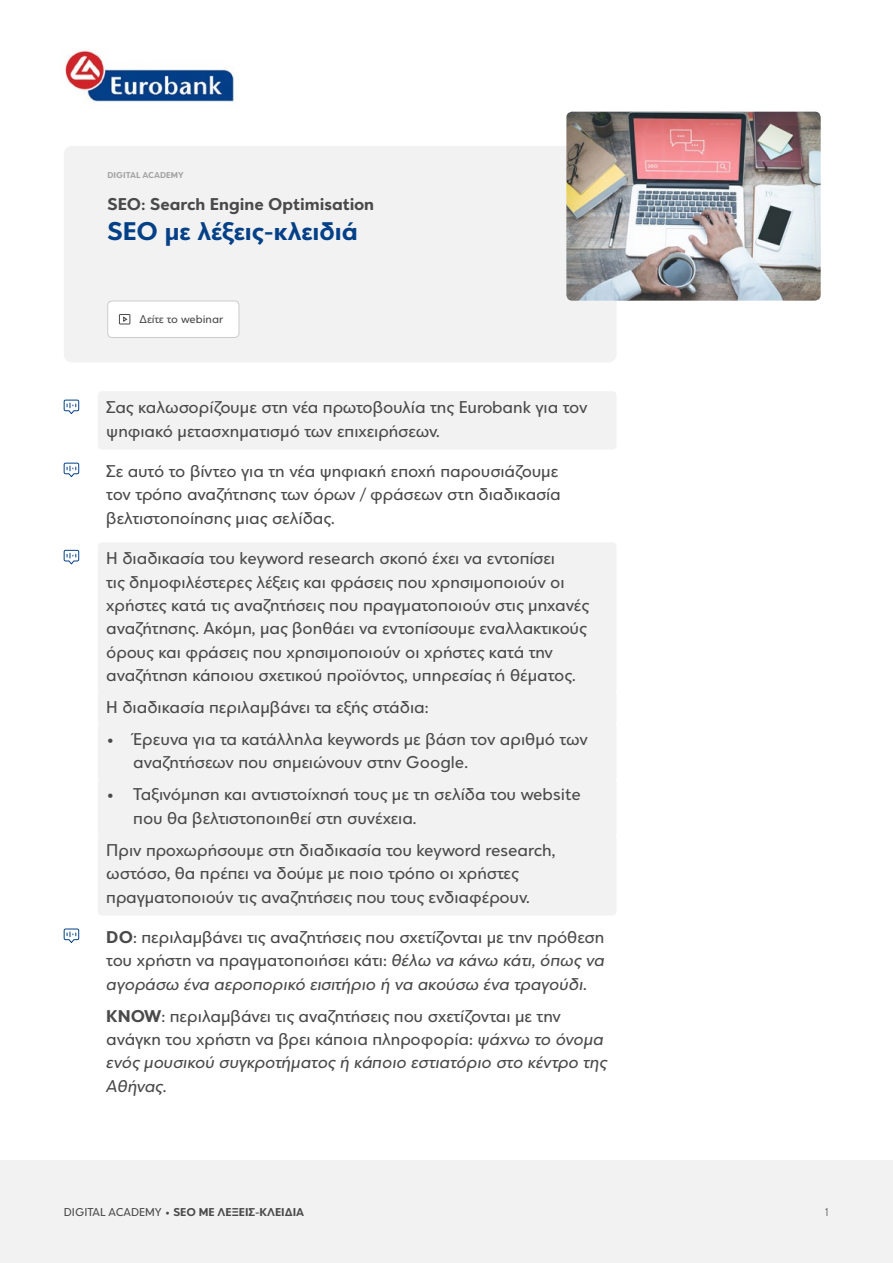
<style>
.page{position:relative;width:893px;height:1263px;background:#fff}
.page>*{position:absolute;margin:0;border:0;box-sizing:border-box;transform-origin:0 0}
.t1{font:700 27px "Eurobank Sans";color:#034087}
.t2{font:18px/23.4px "Eurobank Sans";color:#4a4a4a}
.t3{font:700 18px "Eurobank Sans";color:#4a4a4a}
.t4{font:700 12px "Eurobank Sans";color:#4a4a4a}
.t5{font:12px "Eurobank Sans";color:#4a4a4a}
.t6{font:300 12px "Eurobank Sans";color:#4a4a4a}
.t7{font:700 9px "Eurobank Sans";color:#a4a4a4}
.s1{font-weight:700}
.s2{font-style:italic}
.s3{font-weight:400}
</style>
<div class="page">
<img style="left:65px;top:50px;width:169px;height:52px">
<div style="left:0;top:1161px;width:893px;height:102px;background:#f2f2f2"></div>
<div style="left:98px;top:391px;width:519px;height:59px;background:#f2f2f2;border-radius:4px"></div>
<div style="left:98px;top:542px;width:519px;height:152px;background:#f2f2f2;border-radius:4px"></div>
<div style="left:98px;top:691px;width:519px;height:35px;background:#f2f2f2;border-radius:4px"></div>
<div style="left:98px;top:723px;width:519px;height:58px;background:#f2f2f2;border-radius:4px"></div>
<div style="left:98px;top:778px;width:519px;height:59px;background:#f2f2f2;border-radius:4px"></div>
<div style="left:98px;top:834px;width:519px;height:81px;background:#f2f2f2;border-radius:4px"></div>
<svg style="left:63px;top:399px;width:16px;height:15px"></svg>
<svg style="left:63px;top:462px;width:16px;height:16px"></svg>
<svg style="left:63px;top:550px;width:16px;height:15px"></svg>
<svg style="left:63px;top:928px;width:16px;height:15px"></svg>
<div style="left:64px;top:146px;width:553px;height:216px;background:#f2f2f2;border-radius:9px"></div>
<img style="left:566px;top:112px;width:255px;height:189px">
<div style="left:108px;top:301px;width:131px;height:36px;background:#fff;border-radius:4px"></div>
<div style="left:107px;top:301px;width:132px;height:37px;border:1px solid #ccc;border-radius:4px"></div>
<svg style="left:119px;top:314px;width:11px;height:11px"></svg>
<p class="t7" style="left:107px;top:170px;width:78px">DIGITAL ACADEMY</p>
<p class="t3" style="left:107px;top:194px;width:268px">SEO: Search Engine Optimisation</p>
<h1 class="t1" style="left:107px;top:215px;width:252px">SEO με λέξεις-κλειδιά</h1>
<p class="t5" style="left:140px;top:313px;width:85px">Δείτε το webinar</p>
<p class="t2" style="left:106px;top:396px;width:483px">Σας καλωσορίζουμε στη νέα πρωτοβουλία της Eurobank για τον ψηφιακό μετασχηματισμό των επιχειρήσεων.</p>
<p class="t2" style="left:106px;top:460px;width:456px">Σε αυτό το βίντεο για τη νέα ψηφιακή εποχή παρουσιάζουμε τον τρόπο αναζήτησης των όρων / φράσεων στη διαδικασία βελτιστοποίησης μιας σελίδας.</p>
<p class="t2" style="left:106px;top:547px;width:484px">Η διαδικασία του keyword research σκοπό έχει να εντοπίσει<br>τις δημοφιλέστερες λέξεις και φράσεις που χρησιμοποιούν οι χρήστες κατά τις αναζητήσεις που πραγματοποιούν στις μηχανές αναζήτησης. Ακόμη, μας βοηθάει να εντοπίσουμε εναλλακτικούς όρους και φράσεις που χρησιμοποιούν οι χρήστες κατά την αναζήτηση κάποιου σχετικού προϊόντος, υπηρεσίας ή θέματος.</p>
<p class="t2" style="left:106px;top:696px;width:324px">Η διαδικασία περιλαμβάνει τα εξής στάδια:</p>
<p class="t2" style="left:133px;top:728px;width:456px;text-indent:-27px">• Έρευνα για τα κατάλληλα keywords με βάση τον αριθμό των αναζητήσεων που σημειώνουν στην Google.</p>
<p class="t2" style="left:133px;top:783px;width:449px;text-indent:-27px">• Ταξινόμηση και αντιστοίχησή τους με τη σελίδα του website που θα βελτιστοποιηθεί στη συνέχεια.</p>
<p class="t2" style="left:106px;top:838px;width:451px">Πριν προχωρήσουμε στη διαδικασία του keyword research, ωστόσο, θα πρέπει να δούμε με ποιο τρόπο οι χρήστες πραγματοποιούν τις αναζητήσεις που τους ενδιαφέρουν.</p>
<p class="t2" style="left:106px;top:925px;width:500px;text-align:justify"><span class="s1">DO</span>: περιλαμβάνει τις αναζητήσεις που σχετίζονται με την πρόθεση του χρήστη να πραγματοποιήσει κάτι: <span class="s2">θέλω να κάνω κάτι, όπως να αγοράσω ένα αεροπορικό εισιτήριο ή να ακούσω ένα τραγούδι</span>.</p>
<p class="t2" style="left:106px;top:1004px;width:502px"><span class="s1">KNOW</span>: περιλαμβάνει τις αναζητήσεις που σχετίζονται με την ανάγκη του χρήστη να βρει κάποια πληροφορία: <span class="s2">ψάχνω το όνομα ενός μουσικού συγκροτήματος ή κάποιο εστιατόριο στο κέντρο της Αθήνας</span>.</p>
<p class="t4" style="left:64px;top:1205px;width:242px"><span class="s3">DIGITAL ACADEMY •</span> SEO ΜΕ ΛΈΞΕΙΣ-ΚΛΕΙΔΙΆ</p>
<p class="t6" style="left:825px;top:1206px;width:6px">1</p>
</div>
